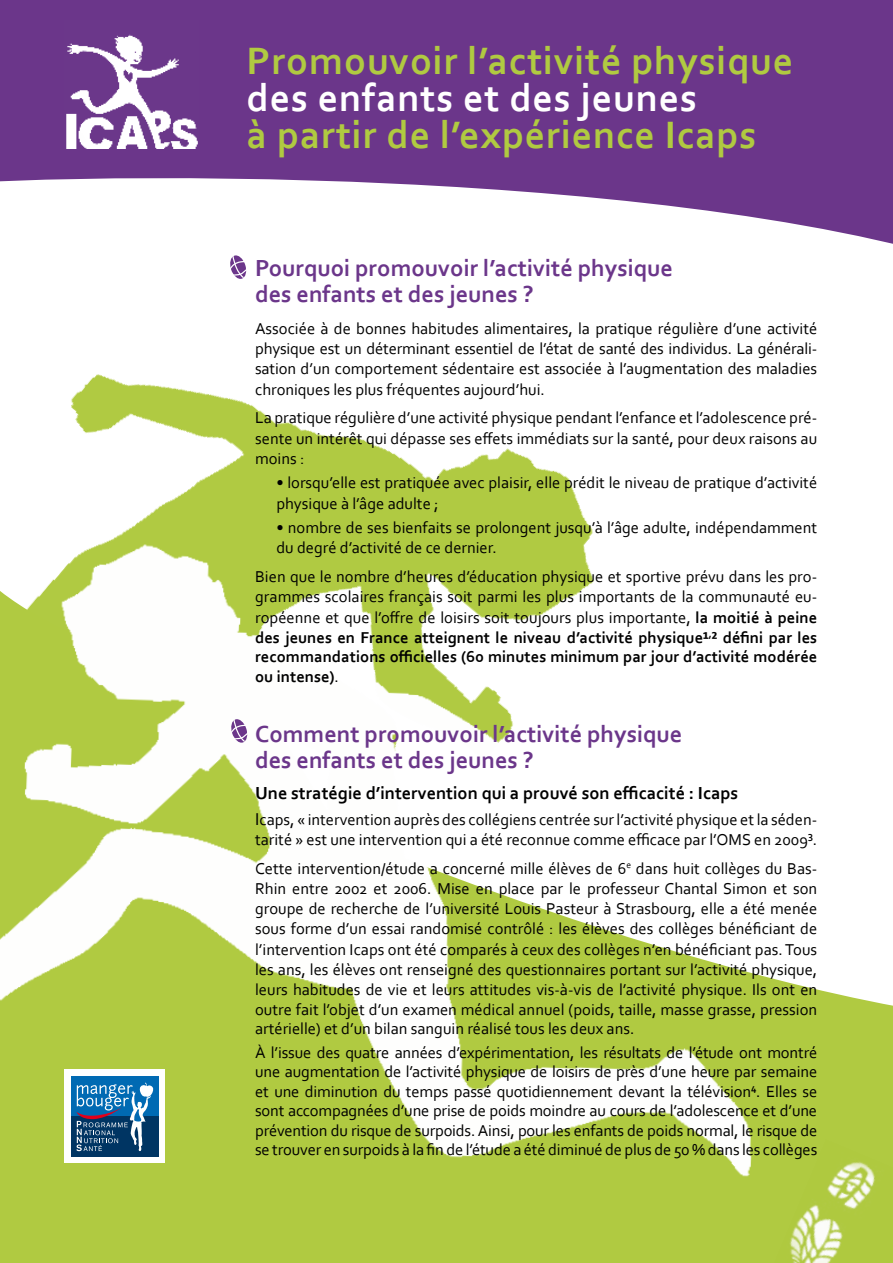
<style>
.page{position:relative;width:893px;height:1263px;background:#fff}
.page>*{position:absolute;margin:0;border:0;box-sizing:border-box;transform-origin:0 0}
.t1{font:700 39.9px "Corbel";letter-spacing:.02em;color:#b0ca41}
.t2{font:700 39.9px "Corbel";letter-spacing:.02em;color:#fff}
.t3{font:700 24.3px/26px "Corbel";color:#6b368a}
.t4{font:700 18.3px "Corbel";color:#000}
.t5{font:16.5px/20.2px "Corbel";color:#000;text-align:justify}
.s1{font-weight:700}
.s2{font-size:18px}
</style>
<div class="page">
<img style="left:0;top:0;width:876px;height:240px">
<img style="left:0;top:374px;width:893px;height:889px">
<div style="left:65px;top:1069px;width:100px;height:94px;background:#fff"></div>
<div style="left:71px;top:1076px;width:88px;height:80px;background:#006ab3"></div>
<div style="left:71px;top:1116px;width:88px;height:40px;background:#003563"></div>
<svg style="left:76px;top:1083px;width:78px;height:68px"></svg>
<img style="left:64px;top:20px;width:135px;height:128px">
<svg style="left:230px;top:255px;width:17px;height:24px"></svg>
<svg style="left:230px;top:717px;width:20px;height:27px"></svg>
<svg style="left:774px;top:1133px;width:119px;height:7px"></svg>
<img style="left:774px;top:1140px;width:119px;height:123px">
<h1 class="t1" style="left:247px;top:36px;width:548px">Promouvoir l’activité physique</h1>
<h1 class="t2" style="left:247px;top:73px;width:452px">des enfants et des jeunes</h1>
<h1 class="t1" style="left:247px;top:110px;width:511px">à partir de l’expérience Icaps</h1>
<h2 class="t3" style="left:255px;top:254px;width:419px">Pourquoi promouvoir l’activité physique des enfants et des jeunes ?</h2>
<p class="t5" style="left:255px;top:318px;width:564px">Associée à de bonnes habitudes alimentaires, la pratique régulière d’une activité physique est un déterminant essentiel de l’état de santé des individus. La générali&shy;sation d’un comportement sédentaire est associée à l’augmentation des maladies chroniques les plus fréquentes aujourd’hui.</p>
<p class="t5" style="left:255px;top:407px;width:564px">La pratique régulière d’une activité physique pendant l’enfance et l’adolescence pré&shy;sente un intérêt qui dépasse ses effets immédiats sur la santé, pour deux raisons au moins :</p>
<p class="t5" style="left:276px;top:472px;width:542px">• lorsqu’elle est pratiquée avec plaisir, elle prédit le niveau de pratique d’activité physique à l’âge adulte ;</p>
<p class="t5" style="left:276px;top:517px;width:542px">• nombre de ses bienfaits se prolongent jusqu’à l’âge adulte, indépendamment du degré d’activité de ce dernier.</p>
<p class="t5" style="left:255px;top:566px;width:564px">Bien que le nombre d’heures d’éducation physique et sportive prévu dans les pro&shy;grammes scolaires français soit parmi les plus importants de la communauté eu&shy;ropéenne et que l’offre de loisirs soit toujours plus importante, <span class="s1">la moitié à peine des jeunes en France atteignent le niveau d’activité physique¹</span><sup>,</sup><span class="s1">² défini par les recommandations officielles (60 minutes minimum par jour d’activité modérée ou intense)</span>.</p>
<h2 class="t3" style="left:255px;top:720px;width:429px">Comment promouvoir l’activité physique des enfants et des jeunes ?</h2>
<p class="t4" style="left:255px;top:781px;width:485px">Une stratégie d’intervention qui a prouvé son efficacité : Icaps</p>
<p class="t5" style="left:255px;top:808px;width:564px"><span class="s2">I</span>caps, « intervention auprès des collégiens centrée sur l’activité physique et la séden&shy;tarité » est une intervention qui a été reconnue comme efficace par l’OMS en 2009³.</p>
<p class="t5" style="left:255px;top:858px;width:564px">Cette intervention/étude a concerné mille élèves de 6<sup>e</sup> dans huit collèges du Bas-Rhin entre 2002 et 2006. Mise en place par le professeur Chantal Simon et son groupe de recherche de l’université Louis Pasteur à Strasbourg, elle a été menée sous forme d’un essai randomisé contrôlé : les élèves des collèges bénéficiant de l’intervention Icaps ont été comparés à ceux des collèges n’en bénéficiant pas. Tous les ans, les élèves ont renseigné des questionnaires portant sur l’activité physique, leurs habitudes de vie et leurs attitudes vis-à-vis de l’activité physique. Ils ont en outre fait l’objet d’un examen médical annuel (poids, taille, masse grasse, pression artérielle) et d’un bilan sanguin réalisé tous les deux ans.</p>
<p class="t5" style="left:255px;top:1042px;width:564px;line-height:19.5px">À l’issue des quatre années d’expérimentation, les résultats de l’étude ont montré une augmentation de l’activité physique de loisirs de près d’une heure par semaine et une diminution du temps passé quotidiennement devant la télévision⁴. Elles se sont accompagnées d’une prise de poids moindre au cours de l’adolescence et d’une prévention du risque de surpoids. Ainsi, pour les enfants de poids normal, le risque de se trouver en surpoids à la fin de l’étude a été diminué de plus de 50 % dans les collèges</p>
</div>
